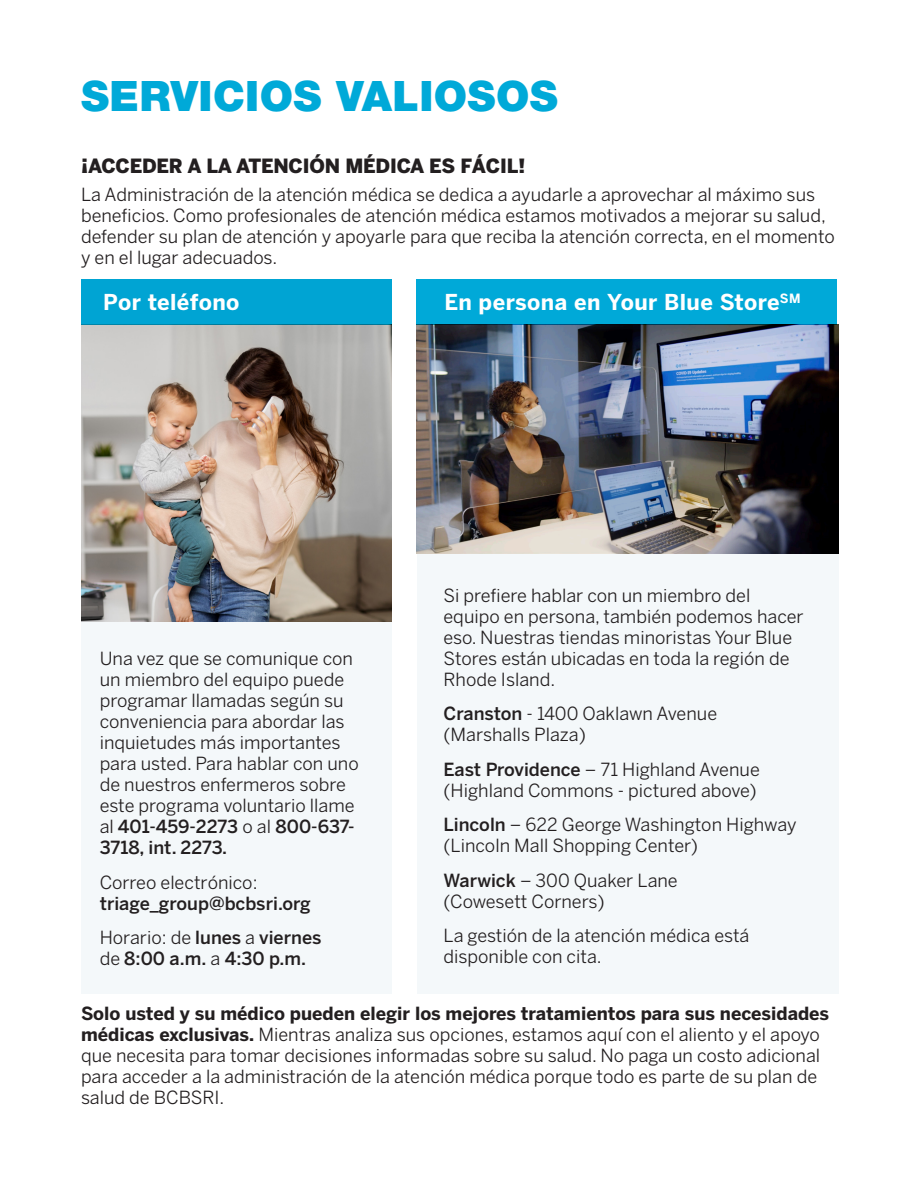
<style>
.page{position:relative;width:918px;height:1188px;background:#fff}
.page>*{position:absolute;margin:0;border:0;box-sizing:border-box;transform-origin:0 0}
.t1{font:900 42px "Helvetica Neue LT Std";letter-spacing:.01em;color:#00a9d8}
.BODY_Text{font:700 21.75px "Benton Sans";letter-spacing:.015em;color:#fff}
.Sub_1_13_15{font:900 19.5px "Benton Sans";letter-spacing:-.01em;color:#231f20}
.BODY_TEXT_10_5_14{font:18px/21px "Benton Sans";color:#231f20}
.BODY_TEXT_10_5_14-2{font:500 18px/21px "Benton Sans";color:#231f20}
.s1{font-weight:500}
.s2{font-weight:400}
.s3{font-weight:700}
</style>
<div class="page">
<div style="left:81px;top:280px;width:310px;height:714px;background:#f4f8fa"></div>
<div style="left:417px;top:488px;width:421px;height:506px;background:#f4f8fa"></div>
<img style="left:417px;top:325px;width:421px;height:229px">
<img style="left:82px;top:325px;width:309px;height:296px">
<div style="left:417px;top:280px;width:420px;height:45px;background:#00a9d8"></div>
<div style="left:81px;top:280px;width:310px;height:45px;background:#00a9d8"></div>
<p class="t1" style="left:81px;top:71px;width:478px">SERVICIOS VALIOSOS</p>
<p class="Sub_1_13_15" style="left:81px;top:154px;width:446px">¡ACCEDER A LA ATENCIÓN MÉDICA ES FÁCIL!</p>
<p class="BODY_TEXT_10_5_14" style="left:81px;top:184px;width:755px">La Administración de la atención médica se dedica a ayudarle a aprovechar al máximo sus beneficios. Como profesionales de atención médica estamos motivados a mejorar su salud, defender su plan de atención y apoyarle para que reciba la atención correcta, en el momento y en el lugar adecuados.</p>
<p class="BODY_Text" style="left:444px;top:289px;width:358px">En persona en Your Blue Store<sup>SM</sup></p>
<p class="BODY_Text" style="left:103px;top:289px;width:138px">Por teléfono</p>
<p class="BODY_TEXT_10_5_14" style="left:444px;top:584px;width:362px">Si prefiere hablar con un miembro del equipo en persona, también podemos hacer eso. Nuestras tiendas minoristas Your Blue Stores están ubicadas en toda la región de Rhode Island.</p>
<p class="BODY_TEXT_10_5_14" style="left:444px;top:703px;width:275px"><span class="s1">Cranston</span> - 1400 Oaklawn Avenue (Marshalls Plaza)</p>
<p class="BODY_TEXT_10_5_14" style="left:444px;top:758px;width:318px"><span class="s1">East Providence</span> – 71 Highland Avenue (Highland Commons - pictured above)</p>
<p class="BODY_TEXT_10_5_14" style="left:444px;top:814px;width:354px"><span class="s1">Lincoln</span> – 622 George Washington Highway (Lincoln Mall Shopping Center)</p>
<p class="BODY_TEXT_10_5_14" style="left:444px;top:869px;width:236px"><span class="s1">Warwick</span> – 300 Quaker Lane (Cowesett Corners)</p>
<p class="BODY_TEXT_10_5_14" style="left:444px;top:925px;width:307px">La gestión de la atención médica está disponible con cita.</p>
<p class="BODY_TEXT_10_5_14" style="left:100px;top:648px;width:261px">Una vez que se comunique con un miembro del equipo puede programar llamadas según su conveniencia para abordar las inquietudes más importantes para usted. Para hablar con uno de nuestros enfermeros sobre este programa voluntario llame al <span class="s1">401-459-2273</span> o al <span class="s1">800-637-<br>3718, int. 2273.</span></p>
<p class="BODY_TEXT_10_5_14-2" style="left:100px;top:871px;width:213px"><span class="s2">Correo electrónico: </span>triage_group@bcbsri.org</p>
<p class="BODY_TEXT_10_5_14-2" style="left:100px;top:927px;width:223px"><span class="s2">Horario: de</span> lunes <span class="s2">a</span> viernes <span class="s2">de</span> 8:00 a.m. <span class="s2">a</span> 4:30 p.m.</p>
<p class="BODY_TEXT_10_5_14" style="left:81px;top:1003px;width:750px"><span class="s3">Solo usted y su médico pueden elegir los mejores tratamientos para sus necesidades médicas exclusivas.</span> Mientras analiza sus opciones, estamos aquí con el aliento y el apoyo que necesita para tomar decisiones informadas sobre su salud. No paga un costo adicional para acceder a la administración de la atención médica porque todo es parte de su plan de salud de BCBSRI.</p>
</div>
